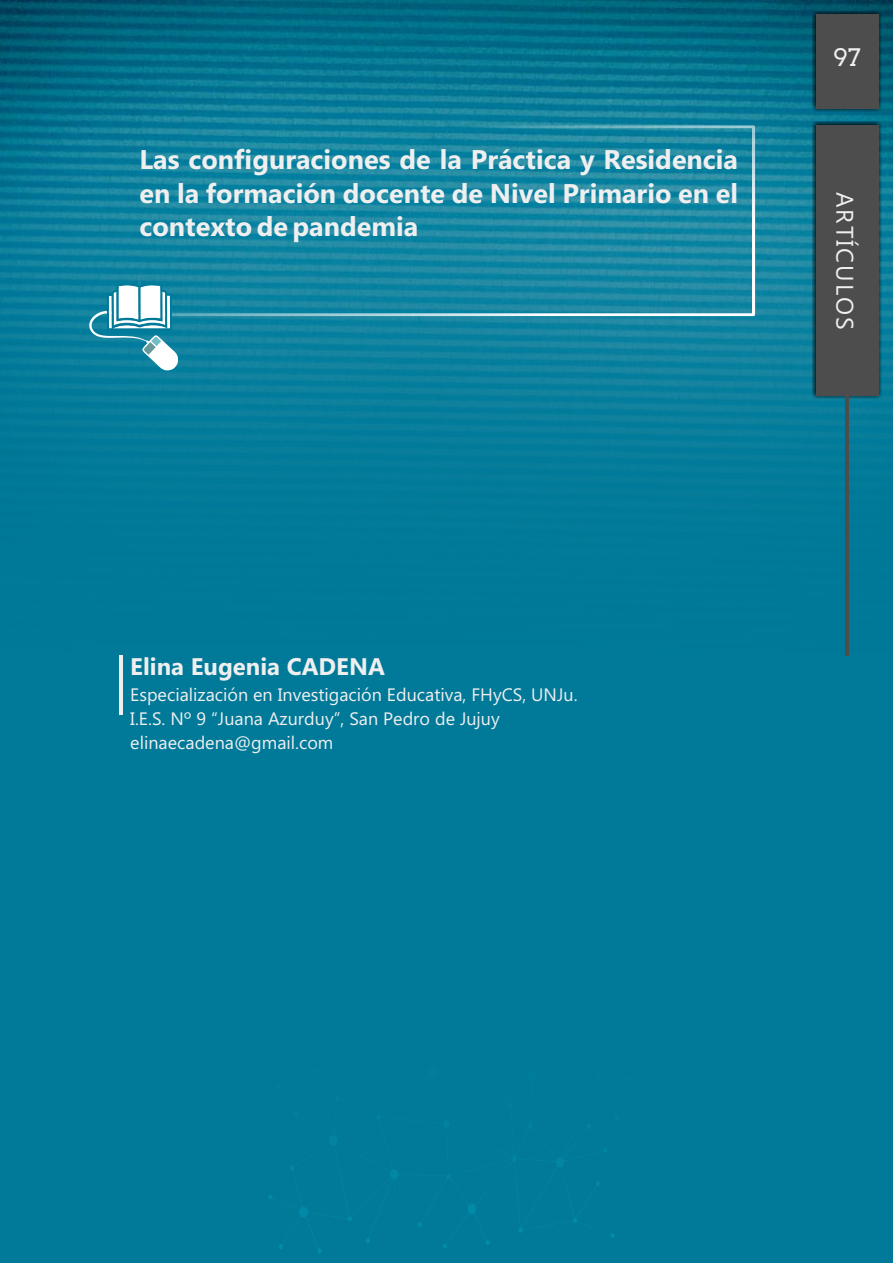
<style>
.page{position:relative;width:893px;height:1263px;background:#017a99}
.page>*{position:absolute;margin:0;border:0;box-sizing:border-box;transform-origin:0 0}
.t1{font:700 27px/33.6px "Ebrima";color:#efeff0;text-align:justify}
.t2{font:700 24px "Ebrima";color:#efeff0}
.t3{font:24px "Ebrima";letter-spacing:.08em;color:#efeff0}
.t4{font:24px "Arvo";color:#efeff0}
.t5{font:18px/24px "Ebrima";color:#efeff0}
</style>
<div class="page">
<img style="left:0;top:0;width:893px;height:655px">
<img style="left:813px;top:11px;width:69px;height:101px">
<div style="left:816px;top:14px;width:62px;height:95px;background:#4d4d4d"></div>
<img style="left:813px;top:122px;width:69px;height:277px">
<div style="left:816px;top:125px;width:62px;height:271px;background:#4d4d4d"></div>
<hr style="left:846px;top:360px;width:3px;height:295px;background:#4d4d4d">
<hr style="left:119px;top:655px;width:3px;height:60px;background:#efeff0">
<div style="left:138px;top:125px;width:617px;height:191px;border:3px solid #fff"></div>
<svg style="left:89px;top:283px;width:89px;height:88px"></svg>
<img style="left:269px;top:1166px;width:221px;height:87px">
<h1 class="t1" style="left:139px;top:145px;width:600px">Las configuraciones de la Práctica y Residencia en la formación docente de Nivel Primario en el contexto de pandemia</h1>
<h2 class="t4" style="left:833px;top:47px;width:29px">97</h2>
<h2 class="t3" style="left:854px;top:192px;width:140px;rotate:90deg">ARTÍCULOS</h2>
<h2 class="t2" style="left:130px;top:658px;width:256px">Elina Eugenia CADENA</h2>
<p class="t5" style="left:130px;top:684px;width:449px">Especialización en Investigación Educativa, FHyCS, UNJu.<br>I.E.S. Nº 9 “Juana Azurduy”, San Pedro de Jujuy elinaecadena@gmail.com</p>
</div>
